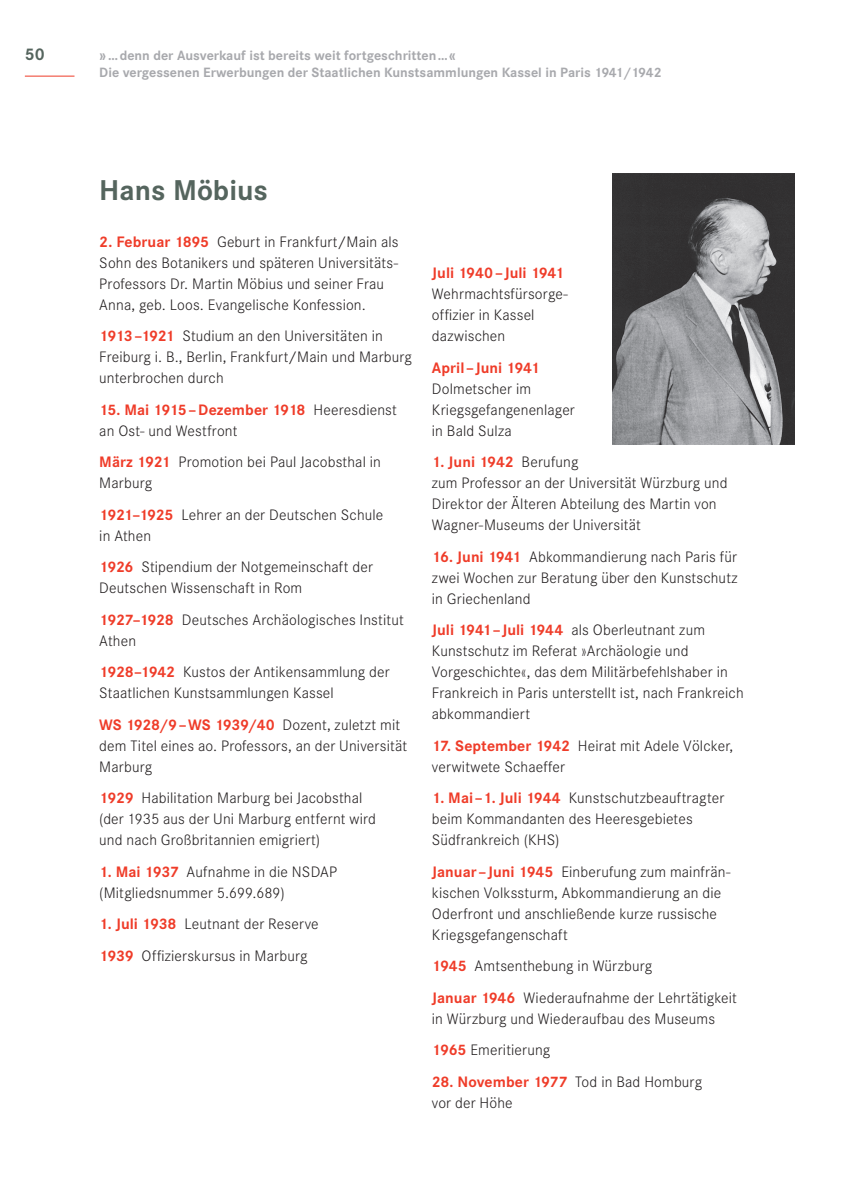
<style>
.page{position:relative;width:844px;height:1191px;background:#fff}
.page>*{position:absolute;margin:0;border:0;box-sizing:border-box;transform-origin:0 0}
.t1{font:700 29.75px "Corporate S";color:#55655e}
.t2{font:700 17.5px "Corporate S";color:#55655e}
.t3{font:300 15.75px/21px "Corporate S";letter-spacing:.01em;color:#231f20}
.t4{font:700 15.75px "Corporate S";color:#ef3c29}
.t5{font:700 14px/16.8px "Corporate S";color:#a8a9ad}
.s1{font-weight:700;color:#ef3c29}
</style>
<div class="page">
<hr style="left:25px;top:76px;width:49px;height:1px;background:#ef3c29">
<img style="left:612px;top:174px;width:182px;height:271px">
<p class="t2" style="left:25px;top:44px;width:21px">50</p>
<p class="t5" style="left:99px;top:47px;width:564px">» …denn der Ausverkauf ist bereits weit fortgeschritten…«<br>Die vergessenen Erwerbungen der Staatlichen Kunstsammlungen Kassel in Paris 1941/1942</p>
<h1 class="t1" style="left:99px;top:173px;width:170px">Hans Möbius</h1>
<p class="t3" style="left:99px;top:231px;width:301px"><span class="s1">2. Februar 1895</span> Geburt in Frankfurt/Main als Sohn des Botanikers und späteren Universitäts-Professors Dr. Martin Möbius und seiner Frau Anna, geb. Loos. Evangelische Konfession.</p>
<p class="t3" style="left:99px;top:326px;width:314px"><span class="s1">1913–1921</span> Studium an den Universitäten in<br>Freiburg i. B., Berlin, Frankfurt/Main und Marburg unterbrochen durch</p>
<p class="t3" style="left:99px;top:399px;width:299px"><span class="s1">15. Mai 1915–Dezember 1918</span> Heeresdienst an Ost- und Westfront</p>
<p class="t3" style="left:99px;top:452px;width:283px"><span class="s1">März 1921</span> Promotion bei Paul Jacobsthal in<br>Marburg</p>
<p class="t3" style="left:99px;top:504px;width:285px"><span class="s1">1921–1925</span> Lehrer an der Deutschen Schule in Athen</p>
<p class="t3" style="left:99px;top:557px;width:275px"><span class="s1">1926</span> Stipendium der Notgemeinschaft der<br>Deutschen Wissenschaft in Rom</p>
<p class="t3" style="left:99px;top:609px;width:306px"><span class="s1">1927–1928</span> Deutsches Archäologisches Institut<br>Athen</p>
<p class="t3" style="left:99px;top:662px;width:292px"><span class="s1">1928–1942</span> Kustos der Antikensammlung der<br>Staatlichen Kunstsammlungen Kassel</p>
<p class="t3" style="left:99px;top:714px;width:309px"><span class="s1">WS 1928/9–WS 1939/40</span> Dozent, zuletzt mit dem Titel eines ao. Professors, an der Universität<br>Marburg</p>
<p class="t3" style="left:99px;top:788px;width:278px"><span class="s1">1929</span> Habilitation Marburg bei Jacobsthal (der 1935 aus der Uni Marburg entfernt wird und nach Großbritannien emigriert)</p>
<p class="t3" style="left:99px;top:861px;width:239px"><span class="s1">1. Mai 1937</span> Aufnahme in die NSDAP (Mitgliedsnummer 5.699.689)</p>
<p class="t3" style="left:99px;top:908px;width:221px;line-height:31.5px"><span class="s1">1. Juli 1938</span> Leutnant der Reserve<br><span class="s1">1939</span> Offizierskursus in Marburg</p>
<p class="t4" style="left:432px;top:264px;width:134px">Juli 1940 –Juli 1941</p>
<p class="t3" style="left:432px;top:284px;width:138px">Wehrmachtsfürsorge&shy;offizier in Kassel dazwischen</p>
<p class="t4" style="left:432px;top:358px;width:109px">April–Juni 1941</p>
<p class="t3" style="left:432px;top:378px;width:144px">Dolmetscher im<br>Kriegsgefangenenlager in Bald Sulza</p>
<p class="t3" style="left:432px;top:452px;width:297px"><span class="s1">1. Juni 1942</span> Berufung<br>zum Professor an der Universität Würzburg und Direktor der Älteren Abteilung des Martin von Wagner-Museums der Universität</p>
<p class="t3" style="left:432px;top:546px;width:307px;text-align:justify"><span class="s1">16. Juni 1941</span> Abkommandierung nach Paris für zwei Wochen zur Beratung über den Kunstschutz in Griechenland</p>
<p class="t3" style="left:432px;top:619px;width:313px"><span class="s1">Juli 1941–Juli 1944</span> als Oberleutnant zum Kunstschutz im Referat »Archäologie und Vorgeschichte«, das dem Militärbefehlshaber in Frankreich in Paris unterstellt ist, nach Frankreich abkommandiert</p>
<p class="t3" style="left:432px;top:735px;width:303px"><span class="s1">17. September 1942</span> Heirat mit Adele Völcker, verwitwete Schaeffer</p>
<p class="t3" style="left:432px;top:787px;width:294px"><span class="s1">1. Mai–1. Juli 1944</span> Kunstschutzbeauftragter beim Kommandanten des Heeresgebietes<br>Südfrankreich (KHS)</p>
<p class="t3" style="left:432px;top:861px;width:300px"><span class="s1">Januar–Juni 1945</span> Einberufung zum mainfrän&shy;kischen Volkssturm, Abkommandierung an die Oderfront und anschließende kurze russische Kriegsgefangenschaft</p>
<p class="t3" style="left:432px;top:950px;width:306px;line-height:31.5px"><span class="s1">1945</span> Amtsenthebung in Würzburg<br><span class="s1">Januar 1946</span> Wiederaufnahme der Lehrtätigkeit</p>
<p class="t3" style="left:432px;top:1003px;width:284px;line-height:31.5px">in Würzburg und Wiederaufbau des Museums<br><span class="s1">1965</span> Emeritierung</p>
<p class="t3" style="left:432px;top:1071px;width:272px"><span class="s1">28. November 1977</span> Tod in Bad Homburg vor der Höhe</p>
</div>
